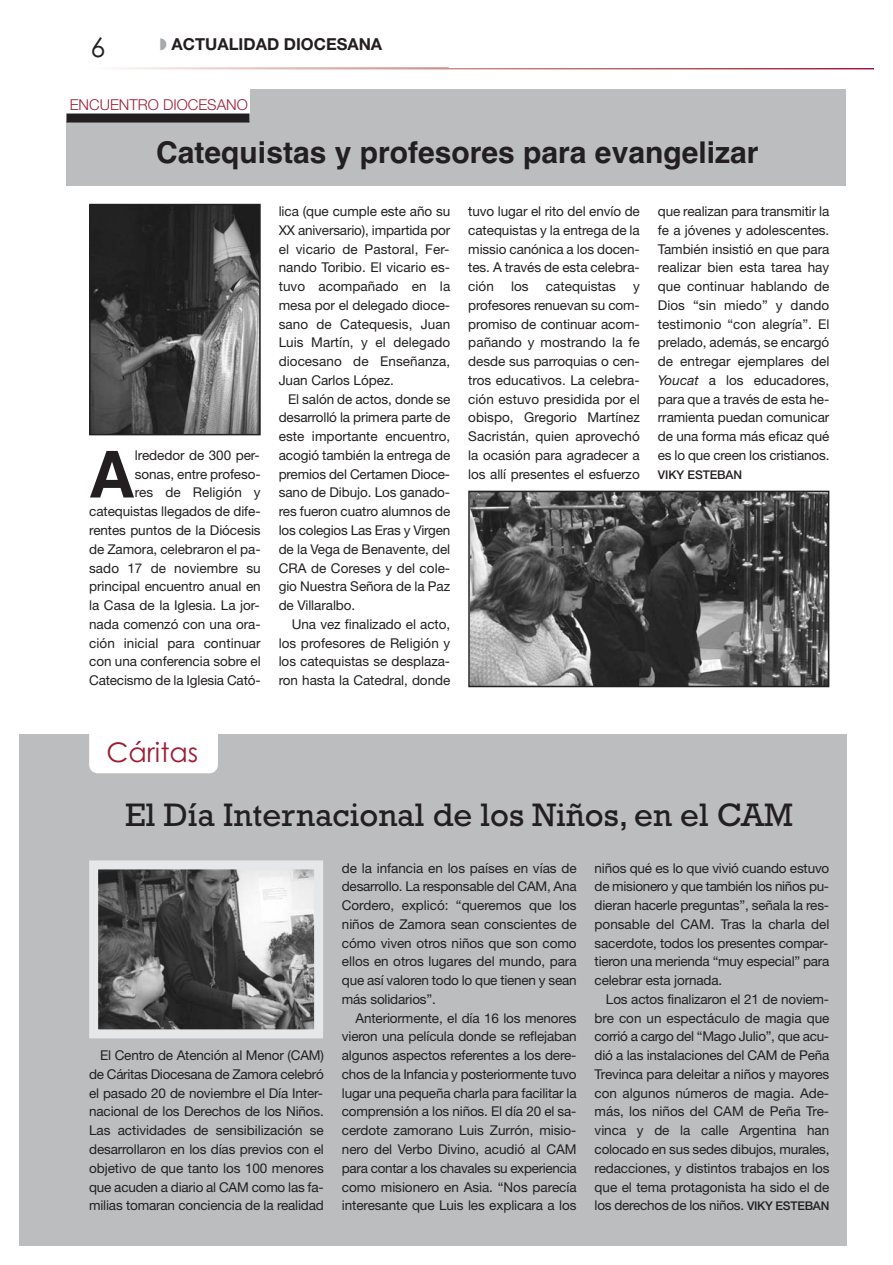
<style>
.page{position:relative;width:893px;height:1265px;background:#fff}
.page>*{position:absolute;margin:0;border:0;box-sizing:border-box;transform-origin:0 0}
.t1{font:700 64.65px "Helvetica";color:#231f20}
.t2{font:33px "Rockwell";color:#231f20}
.t3{font:700 30px "Helvetica";color:#231f20}
.t4{font:27px "Century Gothic";color:#9d1f35}
.t5{font:27px "Century Gothic";color:#231f20}
.t6{font:700 16.5px "Helvetica Neue";color:#231f20}
.t7{font:300 15px "Helvetica Neue";color:#9d1f35}
.t8{font:13.5px/18.8px "Helvetica Neue";letter-spacing:-.005em;color:#231f20;text-align:justify}
.t9{font:500 12px "Helvetica Neue";letter-spacing:-.005em;color:#231f20}
.s1{color:#a7a9ac}
.s2{font-style:italic}
.s3{font-weight:500;font-size:12px}
</style>
<div class="page">
<div style="left:66px;top:89px;width:780px;height:97px;background:#bbbdbf"></div>
<img style="left:117px;top:67px;width:756px;height:2px">
<div style="left:64px;top:87px;width:186px;height:34px;background:#fff"></div>
<div style="left:66px;top:113px;width:183px;height:9px;background:#231f20"></div>
<div style="left:20px;top:733px;width:827px;height:512px;background:#bbbdbf"></div>
<img style="left:99px;top:870px;width:214px;height:158px">
<div style="left:89px;top:860px;width:234px;height:178px;border:9px solid #e6e7e8"></div>
<img style="left:92px;top:207px;width:166px;height:225px">
<div style="left:89px;top:204px;width:172px;height:231px;border:2px solid #231f20"></div>
<div style="left:89px;top:704px;width:129px;height:69px;background:#fff;border-radius:9px"></div>
<img style="left:471px;top:493px;width:355px;height:191px">
<div style="left:468px;top:490px;width:361px;height:197px;border:2px solid #231f20"></div>
<h3 class="t5" style="left:91px;top:37px;width:16px">6</h3>
<p class="t6" style="left:160px;top:38px;width:224px"><span class="s1">◗</span> ACTUALIDAD DIOCESANA</p>
<p class="t7" style="left:70px;top:99px;width:180px">ENCUENTRO DIOCESANO</p>
<h3 class="t3" style="left:156px;top:141px;width:603px">Catequistas y profesores para evangelizar</h3>
<p class="t8" style="left:89px;top:447px;width:173px;text-align:right">lrededor de 300 per-<br>sonas, entre profeso-<br>res de Religión y catequistas llegados de dife&shy;rentes puntos de la Diócesis de Zamora, celebraron el pa&shy;sado 17 de noviembre su principal encuentro anual en la Casa de la Iglesia. La jor&shy;nada comenzó con una ora&shy;ción inicial para continuar con una conferencia sobre el<br>Catecismo de la Iglesia Cató-</p>
<h1 class="t1" style="left:88px;top:451px;width:48px">A</h1>
<p class="t8" style="left:279px;top:203px;width:173px">lica (que cumple este año su XX aniversario), impartida por el vicario de Pastoral, Fer&shy;nando Toribio. El vicario es&shy;tuvo acompañado en la mesa por el delegado dioce&shy;sano de Catequesis, Juan Luis Martín, y el delegado diocesano de Enseñanza, Juan Carlos López.</p>
<p class="t8" style="left:279px;top:391px;width:173px;text-indent:9px">El salón de actos, donde se desarrolló la primera parte de este importante encuentro, acogió también la entrega de premios del Certamen Dioce&shy;sano de Dibujo. Los ganado&shy;res fueron cuatro alumnos de los colegios Las Eras y Virgen de la Vega de Benavente, del CRA de Coreses y del cole&shy;gio Nuestra Señora de la Paz de Villaralbo.</p>
<p class="t8" style="left:279px;top:616px;width:173px;text-indent:13px">Una vez finalizado el acto, los profesores de Religión y los catequistas se desplaza&shy;ron hasta la Catedral, donde</p>
<p class="t8" style="left:468px;top:203px;width:173px">tuvo lugar el rito del envío de catequistas y la entrega de la missio canónica a los docen&shy;tes. A través de esta celebra&shy;ción</p>
<p class="t8" style="left:511px;top:278px;width:19px">los</p>
<p class="t8" style="left:545px;top:278px;width:72px">catequistas</p>
<p class="t8" style="left:468px;top:278px;width:173px;text-indent:165px">y profesores renuevan su com&shy;promiso de continuar acom&shy;pañando y mostrando la fe desde sus parroquias o cen&shy;tros educativos. La celebra&shy;ción estuvo presidida por el obispo, Gregorio Martínez Sacristán, quien aprovechó la ocasión para agradecer a los allí presentes el esfuerzo</p>
<p class="t8" style="left:657px;top:203px;width:173px">que realizan para transmitir la fe a jóvenes y adolescentes.<br>También insistió en que para realizar bien esta tarea hay que continuar hablando de Dios “sin miedo” y dando testimonio “con alegría”. El prelado, además, se encargó de entregar ejemplares del <span class="s2">Youcat</span> a los educadores, para que a través de esta he&shy;rramienta puedan comunicar de una forma más eficaz qué es lo que creen los cristianos.</p>
<p class="t9" style="left:657px;top:470px;width:86px">VIKY ESTEBAN</p>
<h3 class="t4" style="left:106px;top:742px;width:93px">Cáritas</h3>
<h2 class="t2" style="left:125px;top:803px;width:669px">El Día Internacional de los Niños, en el CAM</h2>
<p class="t8" style="left:89px;top:1047px;width:236px;text-indent:11px">El Centro de Atención al Menor (CAM) de Cáritas Diocesana de Zamora celebró el pasado 20 de noviembre el Día Inter&shy;nacional de los Derechos de los Niños.<br>Las actividades de sensibilización se desarrollaron en los días previos con el objetivo de que tanto los 100 menores que acuden a diario al CAM como las fa&shy;milias tomaran conciencia de la realidad</p>
<p class="t8" style="left:342px;top:859px;width:236px">de la infancia en los países en vías de desarrollo. La responsable del CAM, Ana Cordero, explicó: “queremos que los niños de Zamora sean conscientes de cómo viven otros niños que son como ellos en otros lugares del mundo, para que así valoren todo lo que tienen y sean más solidarios”.</p>
<p class="t8" style="left:342px;top:1009px;width:236px;text-indent:14px">Anteriormente, el día 16 los menores vieron una película donde se reflejaban algunos aspectos referentes a los dere&shy;chos de la Infancia y posteriormente tuvo lugar una pequeña charla para facilitar la comprensión a los niños. El día 20 el sa&shy;cerdote zamorano Luis Zurrón, misio&shy;nero del Verbo Divino, acudió al CAM para contar a los chavales su experiencia como misionero en Asia. “Nos parecía interesante que Luis les explicara a los</p>
<p class="t8" style="left:594px;top:859px;width:236px">niños qué es lo que vivió cuando estuvo de misionero y que también los niños pu&shy;dieran hacerle preguntas”, señala la res&shy;ponsable del CAM. Tras la charla del sacerdote, todos los presentes compar&shy;tieron una merienda “muy especial” para celebrar esta jornada.</p>
<p class="t8" style="left:594px;top:991px;width:236px;text-indent:11px">Los actos finalizaron el 21 de noviem&shy;bre con un espectáculo de magia que corrió a cargo del “Mago Julio”, que acu&shy;dió a las instalaciones del CAM de Peña Trevinca para deleitar a niños y mayores con algunos números de magia. Ade&shy;más, los niños del CAM de Peña Tre&shy;vinca y de la calle Argentina han colocado en sus sedes dibujos, murales, redacciones, y distintos trabajos en los que el tema protagonista ha sido el de los derechos de los niños. <span class="s3">VIKY ESTEBAN</span></p>
</div>
